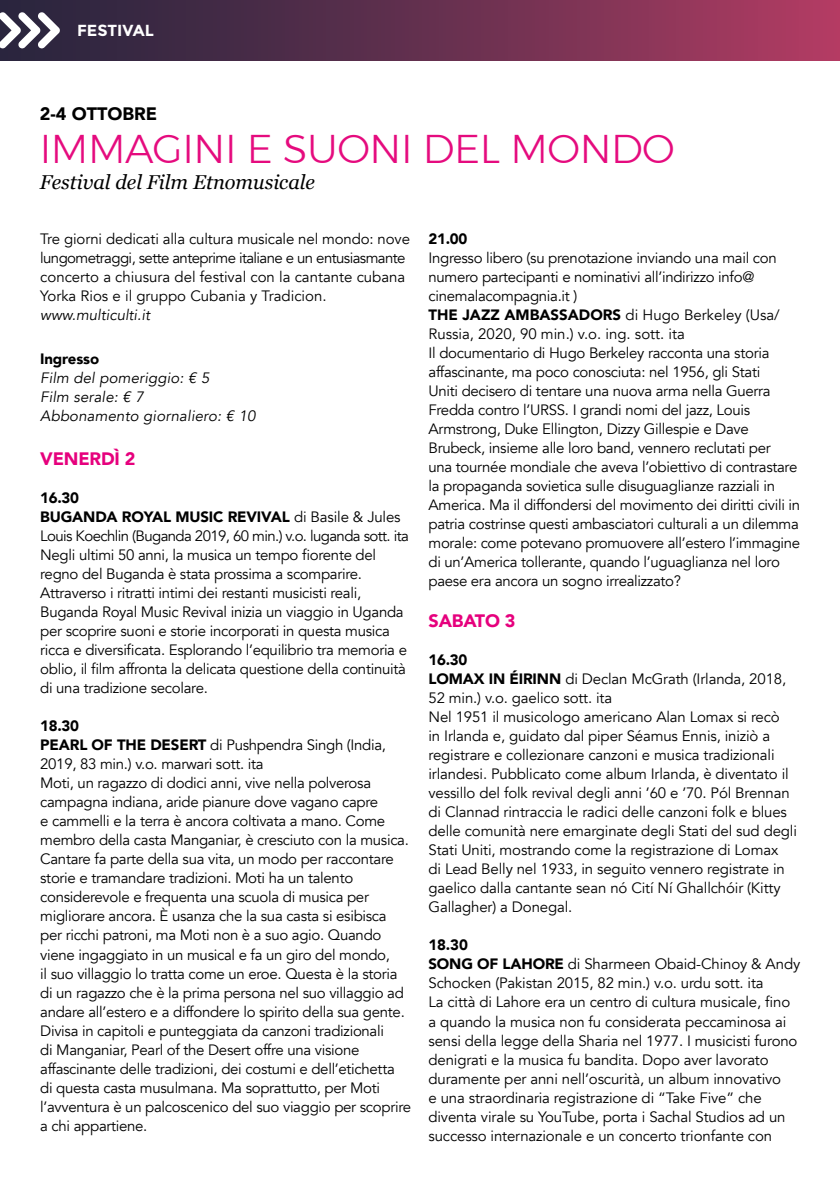
<style>
.page{position:relative;width:840px;height:1191px;background:#fff}
.page>*{position:absolute;margin:0;border:0;box-sizing:border-box;transform-origin:0 0}
.t1{font:300 40px "Montserrat";letter-spacing:-.01em;color:#e50b7e}
.t2{font:italic 20px "Georgia";color:#000}
.t3{font:900 18px "Avenir";letter-spacing:-.01em;color:#e6007d}
.t4{font:900 18px "Avenir";color:#000}
.t5{font:700 16px "Montserrat";color:#fff}
.t6{font:15px/19px "Avenir";letter-spacing:-.02em;color:#000}
.t7{font:italic 15px/19px "Avenir";letter-spacing:.01em;color:#000}
.t8{font:900 15px "Avenir";letter-spacing:-.01em;color:#000}
.s1{font-weight:900}
</style>
<div class="page">
<div style="left:0;top:0;width:839px;height:61px;background:linear-gradient(to right,#20253c,#ad3c62)"></div>
<svg style="left:0;top:12px;width:60px;height:36px"></svg>
<p class="t5" style="left:77px;top:21px;width:78px">FESTIVAL</p>
<p class="t4" style="left:40px;top:98px;width:119px">2-4 OTTOBRE</p>
<h1 class="t1" style="left:40px;top:119px;width:636px">IMMAGINI E SUONI DEL MONDO</h1>
<h2 class="t2" style="left:40px;top:168px;width:276px">Festival del Film Etnomusicale</h2>
<p class="t6" style="left:40px;top:230px;width:371px">Tre giorni dedicati alla cultura musicale nel mondo: nove lungometraggi, sette anteprime italiane e un entusiasmante concerto a chiusura del festival con la cantante cubana Yorka Rios e il gruppo Cubania y Tradicion.</p>
<p class="t7" style="left:40px;top:306px;width:111px">www.multiculti.it</p>
<p class="t8" style="left:40px;top:346px;width:60px">Ingresso</p>
<p class="t7" style="left:40px;top:369px;width:217px">Film del pomeriggio: € 5<br>Film serale: € 7<br>Abbonamento giornaliero: € 10</p>
<p class="t3" style="left:40px;top:443px;width:97px">VENERDÌ 2</p>
<p class="t6" style="left:40px;top:489px;width:370px"><span class="s1">16.30<br>BUGANDA ROYAL MUSIC REVIVAL</span> di Basile &amp; Jules Louis Koechlin (Buganda 2019, 60 min.) v.o. luganda sott. ita Negli ultimi 50 anni, la musica un tempo fiorente del regno del Buganda è stata prossima a scomparire.<br>Attraverso i ritratti intimi dei restanti musicisti reali, Buganda Royal Music Revival inizia un viaggio in Uganda per scoprire suoni e storie incorporati in questa musica ricca e diversificata. Esplorando l’equilibrio tra memoria e oblio, il film affronta la delicata questione della continuità di una tradizione secolare.</p>
<p class="t6" style="left:40px;top:717px;width:372px"><span class="s1">18.30<br>PEARL OF THE DESERT</span> di Pushpendra Singh (India, 2019, 83 min.) v.o. marwari sott. ita<br>Moti, un ragazzo di dodici anni, vive nella polverosa campagna indiana, aride pianure dove vagano capre<br>e cammelli e la terra è ancora coltivata a mano. Come membro della casta Manganiar, è cresciuto con la musica.<br>Cantare fa parte della sua vita, un modo per raccontare storie e tramandare tradizioni. Moti ha un talento considerevole e frequenta una scuola di musica per migliorare ancora. È usanza che la sua casta si esibisca per ricchi patroni, ma Moti non è a suo agio. Quando viene ingaggiato in un musical e fa un giro del mondo,<br>il suo villaggio lo tratta come un eroe. Questa è la storia di un ragazzo che è la prima persona nel suo villaggio ad andare all’estero e a diffondere lo spirito della sua gente.<br>Divisa in capitoli e punteggiata da canzoni tradizionali<br>di Manganiar, Pearl of the Desert offre una visione affascinante delle tradizioni, dei costumi e dell’etichetta<br>di questa casta musulmana. Ma soprattutto, per Moti l’avventura è un palcoscenico del suo viaggio per scoprire a chi appartiene.</p>
<p class="t8" style="left:428px;top:226px;width:40px">21.00</p>
<p class="t6" style="left:428px;top:249px;width:373px">Ingresso libero (su prenotazione inviando una mail con numero partecipanti e nominativi all’indirizzo info@ cinemalacompagnia.it )<br><span class="s1">THE JAZZ AMBASSADORS</span> di Hugo Berkeley (Usa/ Russia, 2020, 90 min.) v.o. ing. sott. ita<br>Il documentario di Hugo Berkeley racconta una storia affascinante, ma poco conosciuta: nel 1956, gli Stati<br>Uniti decisero di tentare una nuova arma nella Guerra Fredda contro l’URSS. I grandi nomi del jazz, Louis Armstrong, Duke Ellington, Dizzy Gillespie e Dave Brubeck, insieme alle loro band, vennero reclutati per<br>una tournée mondiale che aveva l’obiettivo di contrastare la propaganda sovietica sulle disuguaglianze razziali in America. Ma il diffondersi del movimento dei diritti civili in patria costrinse questi ambasciatori culturali a un dilemma morale: come potevano promuovere all’estero l’immagine di un’America tollerante, quando l’uguaglianza nel loro paese era ancora un sogno irrealizzato?</p>
<p class="t3" style="left:428px;top:605px;width:89px">SABATO 3</p>
<p class="t6" style="left:428px;top:651px;width:370px"><span class="s1">16.30<br>LOMAX IN ÉIRINN</span> di Declan McGrath (Irlanda, 2018, 52 min.) v.o. gaelico sott. ita<br>Nel 1951 il musicologo americano Alan Lomax si recò<br>in Irlanda e, guidato dal piper Séamus Ennis, iniziò a registrare e collezionare canzoni e musica tradizionali irlandesi. Pubblicato come album Irlanda, è diventato il vessillo del folk revival degli anni ’60 e ’70. Pól Brennan di Clannad rintraccia le radici delle canzoni folk e blues delle comunità nere emarginate degli Stati del sud degli Stati Uniti, mostrando come la registrazione di Lomax<br>di Lead Belly nel 1933, in seguito vennero registrate in gaelico dalla cantante sean nó Cití Ní Ghallchóir (Kitty Gallagher) a Donegal.</p>
<p class="t6" style="left:428px;top:936px;width:373px"><span class="s1">18.30<br>SONG OF LAHORE</span> di Sharmeen Obaid-Chinoy &amp; Andy Schocken (Pakistan 2015, 82 min.) v.o. urdu sott. ita<br>La città di Lahore era un centro di cultura musicale, fino a quando la musica non fu considerata peccaminosa ai sensi della legge della Sharia nel 1977. I musicisti furono denigrati e la musica fu bandita. Dopo aver lavorato duramente per anni nell’oscurità, un album innovativo<br>e una straordinaria registrazione di “Take Five” che diventa virale su YouTube, porta i Sachal Studios ad un successo internazionale e un concerto trionfante con</p>
</div>
